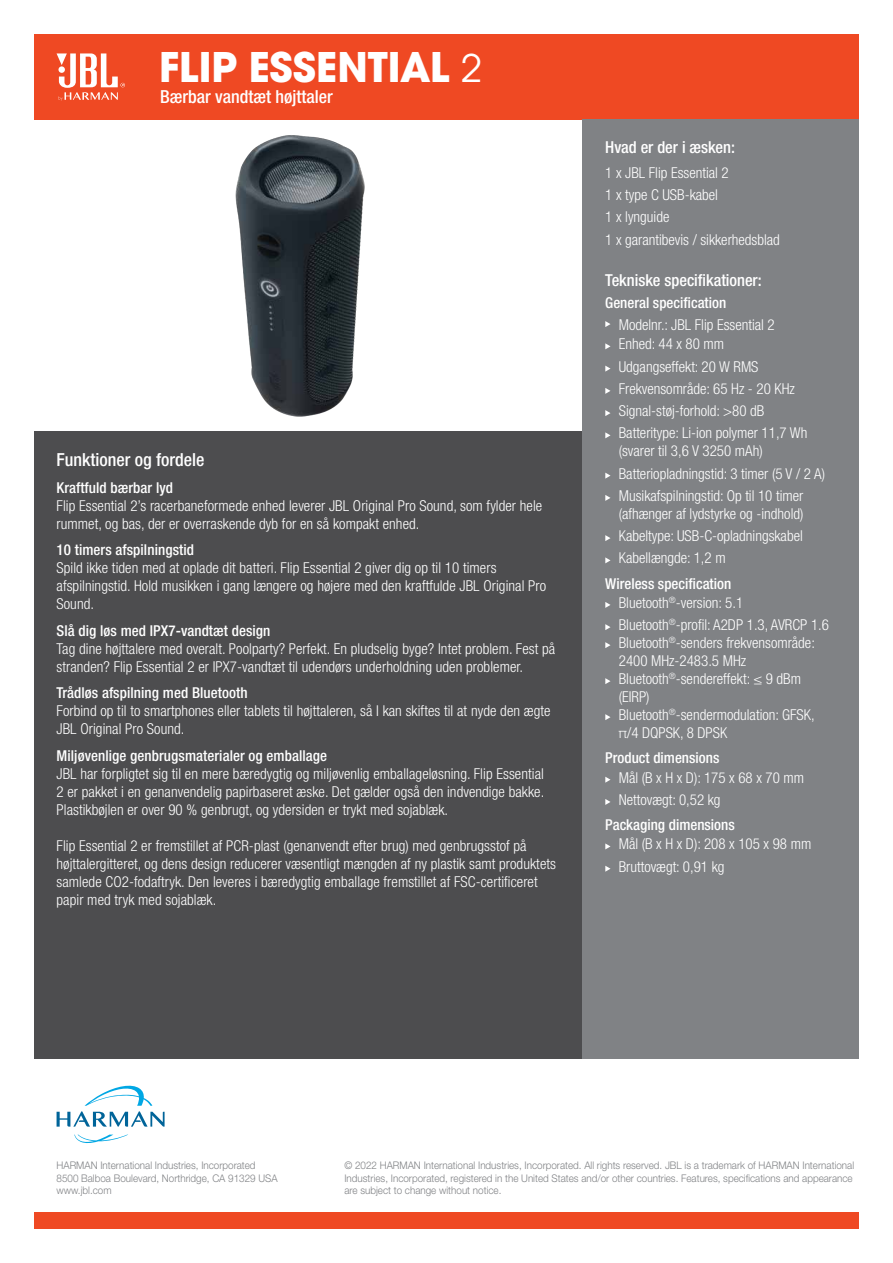
<style>
.page{position:relative;width:893px;height:1263px;background:#fff}
.page>*{position:absolute;margin:0;border:0;box-sizing:border-box;transform-origin:0 0}
.t1{font:700 45px "Avant Gard Goth EF";color:#fff}
.t2{font:500 condensed 18px "Helvetica Neue LT Pro";color:#fff}
.t3{font:500 condensed 16.5px "Helvetica Neue LT Pro";color:#fff}
.t4{font:300 condensed 15px/18px "Helvetica Neue LT Pro";letter-spacing:.005em;color:#fff}
.t5{font:500 condensed 15px/19.2px "Helvetica Neue LT Pro";letter-spacing:.005em;color:#fff}
.t6{font:300 10.5px/12.6px "Helvetica Neue LT Pro";color:#808285;scale:.94 1}
.s1{font-weight:400;font-size:42px}
.s2{font-weight:300}
</style>
<div class="page">
<div style="left:34px;top:34px;width:825px;height:85px;background:#ef4923"></div>
<div style="left:34px;top:1213px;width:825px;height:16px;background:#ef4923"></div>
<div style="left:34px;top:431px;width:549px;height:628px;background:#4d4d4f"></div>
<div style="left:583px;top:119px;width:276px;height:940px;background:#808285"></div>
<svg style="left:605px;top:321px;width:5px;height:6px"></svg>
<svg style="left:605px;top:343px;width:5px;height:6px"></svg>
<svg style="left:605px;top:366px;width:5px;height:6px"></svg>
<svg style="left:605px;top:388px;width:5px;height:6px"></svg>
<svg style="left:605px;top:410px;width:5px;height:6px"></svg>
<svg style="left:605px;top:432px;width:5px;height:6px"></svg>
<svg style="left:605px;top:473px;width:5px;height:6px"></svg>
<svg style="left:605px;top:495px;width:5px;height:6px"></svg>
<svg style="left:605px;top:535px;width:5px;height:6px"></svg>
<svg style="left:605px;top:557px;width:5px;height:6px"></svg>
<svg style="left:605px;top:602px;width:5px;height:6px"></svg>
<svg style="left:605px;top:624px;width:5px;height:6px"></svg>
<svg style="left:605px;top:642px;width:5px;height:6px"></svg>
<svg style="left:605px;top:678px;width:5px;height:6px"></svg>
<svg style="left:605px;top:714px;width:5px;height:6px"></svg>
<svg style="left:605px;top:777px;width:5px;height:6px"></svg>
<svg style="left:605px;top:799px;width:5px;height:6px"></svg>
<svg style="left:605px;top:843px;width:5px;height:6px"></svg>
<svg style="left:605px;top:866px;width:5px;height:6px"></svg>
<svg style="left:57px;top:53px;width:68px;height:48px"></svg>
<svg style="left:74px;top:1134px;width:54px;height:9px"></svg>
<svg style="left:57px;top:1085px;width:108px;height:42px"></svg>
<img style="left:119px;top:119px;width:325px;height:298px">
<h1 class="t1" style="left:159px;top:39px;width:325px">FLIP ESSENTIAL <span class="s1">2</span></h1>
<p class="t2" style="left:160px;top:86px;width:174px">Bærbar vandtæt højttaler</p>
<p class="t2" style="left:57px;top:449px;width:149px">Funktioner og fordele</p>
<p class="t5" style="left:57px;top:478px;width:118px">Kraftfuld bærbar lyd</p>
<p class="t4" style="left:57px;top:496px;width:487px">Flip Essential 2’s racerbaneformede enhed leverer JBL Original Pro Sound, som fylder hele rummet, og bas, der er overraskende dyb for en så kompakt enhed.</p>
<p class="t5" style="left:57px;top:540px;width:139px">10 timers afspilningstid</p>
<p class="t4" style="left:57px;top:559px;width:491px">Spild ikke tiden med at oplade dit batteri. Flip Essential 2 giver dig op til 10 timers afspilningstid. Hold musikken i gang længere og højere med den kraftfulde JBL Original Pro<br>Sound.</p>
<p class="t5" style="left:57px;top:621px;width:215px">Slå dig løs med IPX7-vandtæt design</p>
<p class="t4" style="left:57px;top:639px;width:500px">Tag dine højttalere med overalt. Poolparty? Perfekt. En pludselig byge? Intet problem. Fest på stranden? Flip Essential 2 er IPX7-vandtæt til udendørs underholdning uden problemer.</p>
<p class="t5" style="left:57px;top:683px;width:193px">Trådløs afspilning med Bluetooth</p>
<p class="t4" style="left:57px;top:702px;width:495px">Forbind op til to smartphones eller tablets til højttaleren, så I kan skiftes til at nyde den ægte<br>JBL Original Pro Sound.</p>
<p class="t5" style="left:57px;top:746px;width:272px">Miljøvenlige genbrugsmaterialer og emballage</p>
<p class="t4" style="left:57px;top:764px;width:489px;text-align:justify">JBL har forpligtet sig til en mere bæredygtig og miljøvenlig emballageløsning. Flip Essential 2 er pakket i en genanvendelig papirbaseret æske. Det gælder også den indvendige bakke.<br>Plastikbøjlen er over 90 % genbrugt, og ydersiden er trykt med sojablæk.</p>
<p class="t4" style="left:57px;top:836px;width:501px">Flip Essential 2 er fremstillet af PCR-plast (genanvendt efter brug) med genbrugsstof på højttalergitteret, og dens design reducerer væsentligt mængden af ny plastik samt produktets samlede CO2-fodaftryk. Den leveres i bæredygtig emballage fremstillet af FSC-certificeret papir med tryk med sojablæk.</p>
<p class="t3" style="left:605px;top:138px;width:131px">Hvad er der i æsken:</p>
<p class="t4" style="left:605px;top:161px;width:176px;line-height:22.2px">1 x JBL Flip Essential 2<br>1 x type C USB-kabel<br>1 x lynguide<br>1 x garantibevis / sikkerhedsblad</p>
<p class="t3" style="left:605px;top:270px;width:158px">Tekniske specifikationer:</p>
<p class="t5" style="left:605px;top:293px;width:122px">General specification</p>
<p class="t4" style="left:619px;top:315px;width:157px;line-height:19.2px">Modelnr.: JBL Flip Essential 2<br>Enhed: 44 x 80 mm</p>
<p class="t4" style="left:619px;top:355px;width:190px;line-height:22.2px">Udgangseffekt: 20 W RMS<br>Frekvensområde: 65 Hz - 20 KHz<br>Signal-støj-forhold: &gt;80 dB<br>Batteritype: Li-ion polymer 11,7 Wh</p>
<p class="t4" style="left:619px;top:440px;width:208px;line-height:22.2px">(svarer til 3,6 V 3250 mAh)<br>Batteriopladningstid: 3 timer (5 V / 2 A)<br>Musikafspilningstid: Op til 10 timer</p>
<p class="t4" style="left:619px;top:502px;width:186px;line-height:22.2px;text-align:justify">(afhænger af lydstyrke og -indhold)<br>Kabeltype: USB-C-opladningskabel Kabellængde: 1,2 m</p>
<p class="t5" style="left:619px;top:573px;width:126px;text-indent:-14px">Wireless specification<br><span class="s2">Bluetooth</span><sup>®</sup><span class="s2">-version: 5.1</span></p>
<p class="t4" style="left:619px;top:616px;width:212px">Bluetooth<sup>®</sup>-profil: A2DP 1.3, AVRCP 1.6<br>Bluetooth<sup>®</sup>-senders frekvensområde:<br>2400 MHz-2483.5 MHz<br>Bluetooth<sup>®</sup>-sendereffekt: ≤ 9 dBm (EIRP)<br>Bluetooth<sup>®</sup>-sendermodulation: GFSK, π/4 DQPSK, 8 DPSK</p>
<p class="t5" style="left:605px;top:748px;width:116px">Product dimensions</p>
<p class="t4" style="left:619px;top:766px;width:187px;line-height:22.2px">Mål (B x H x D): 175 x 68 x 70 mm<br>Nettovægt: 0,52 kg</p>
<p class="t5" style="left:605px;top:815px;width:131px">Packaging dimensions</p>
<p class="t4" style="left:619px;top:833px;width:194px;line-height:22.2px">Mål (B x H x D): 208 x 105 x 98 mm<br>Bruttovægt: 0,91 kg</p>
<p class="t6" style="left:57px;top:1159px;width:237px">HARMAN International Industries, Incorporated<br>8500 Balboa Boulevard, Northridge, CA 91329 USA www.jbl.com</p>
<p class="t6" style="left:344px;top:1159px;width:544px">© 2022 HARMAN International Industries, Incorporated. All rights reserved. JBL is a trademark of HARMAN International<br>Industries, Incorporated, registered in the United States and/or other countries. Features, specifications and appearance are subject to change without notice.</p>
</div>
